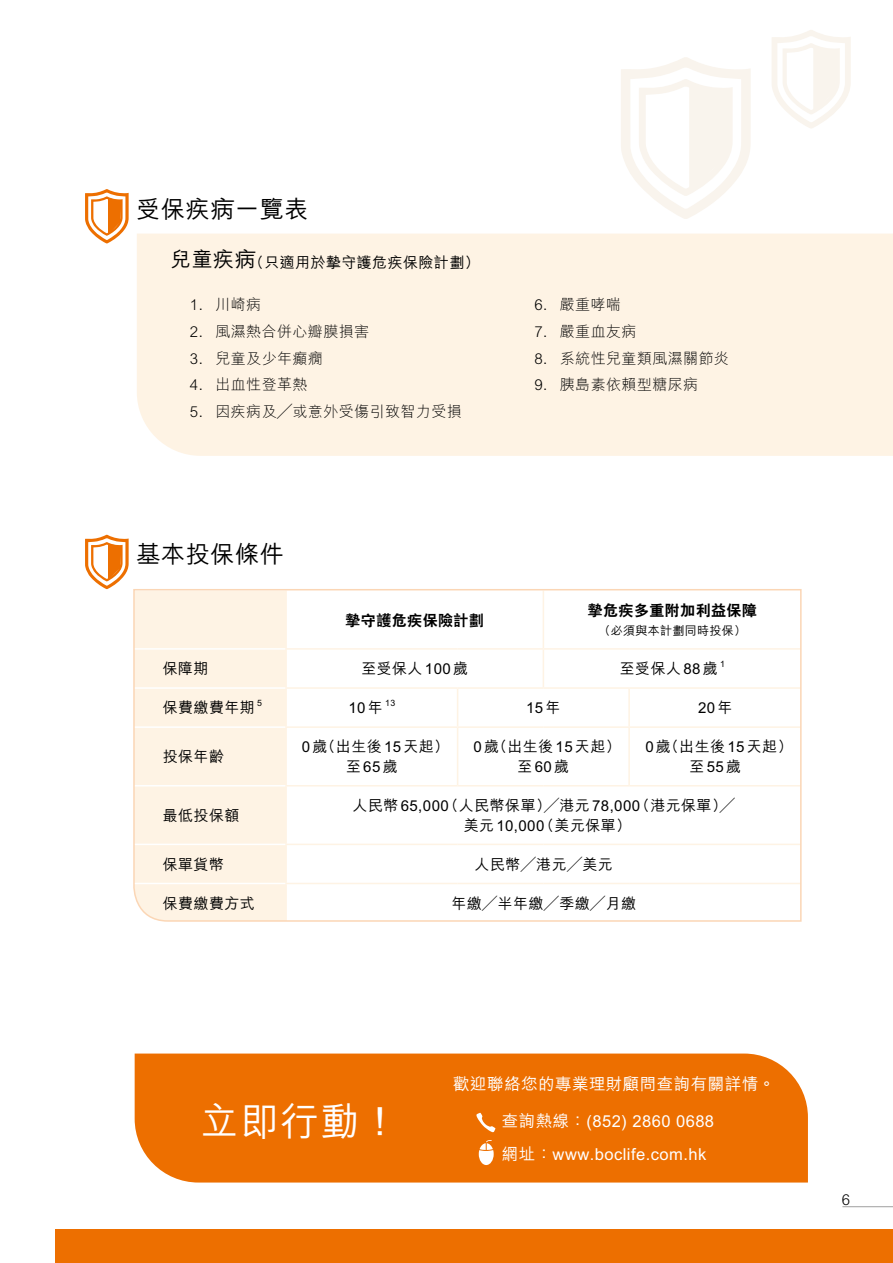
<style>
.page{position:relative;width:893px;height:1263px;background:#fff}
.page>*{position:absolute;margin:0;border:0;box-sizing:border-box;transform-origin:0 0}
.t1{font:500 39px "M Hei HK";color:#fff}
.t2{font:500 24px "M Hei HK";letter-spacing:.03em;color:#000}
.t3{font:500 21px "M Hei HK";color:#000}
.t4{font:500 16.5px/32.7px "M Hei HK";letter-spacing:.03em;color:#fff}
.t5{font:500 15px/19.5px "M Hei HK";letter-spacing:.03em;color:#000;text-align:center}
.t6{font:300 15px "M Hei HK";letter-spacing:.03em;color:#000}
.t7{font:800 15px "C Hei 2 HK";letter-spacing:.03em;color:#000}
.t8{font:500 12px "M Hei HK";letter-spacing:.03em;color:#000}
.t9{font:500 8.7px "M Hei HK";color:#000}
</style>
<div class="page">
<div style="left:137px;top:234px;width:756px;height:222px;background:#fef3e4"></div>
<div style="left:135px;top:1053px;width:673px;height:129px;background:#ed6f00"></div>
<svg style="left:621px;top:57px;width:130px;height:162px"></svg>
<svg style="left:772px;top:30px;width:79px;height:98px"></svg>
<div style="left:55px;top:1229px;width:838px;height:34px;background:#ed6f00"></div>
<hr style="left:842px;top:1206px;width:51px;height:1px;background:#9fa0a0">
<svg style="left:479px;top:1140px;width:15px;height:25px"></svg>
<svg style="left:476px;top:1112px;width:20px;height:21px"></svg>
<svg style="left:85px;top:189px;width:44px;height:55px"></svg>
<svg style="left:85px;top:535px;width:44px;height:54px"></svg>
<svg style="left:133px;top:589px;width:669px;height:333px"></svg>
<h2 class="t2" style="left:137px;top:191px;width:174px">受保疾病一覽表</h2>
<h3 class="t3" style="left:170px;top:244px;width:87px">兒童疾病</h3>
<p class="t6" style="left:215px;top:294px;width:47px">川崎病</p>
<p class="t5" style="left:249px;top:251px;width:232px">（只適用於摯守護危疾保險計劃(</p>
<p class="t6" style="left:190px;top:294px;width:14px">1.</p>
<p class="t6" style="left:190px;top:321px;width:14px">2.</p>
<p class="t6" style="left:215px;top:321px;width:155px">風濕熱合併心瓣膜損害</p>
<p class="t6" style="left:190px;top:348px;width:14px">3.</p>
<p class="t6" style="left:215px;top:348px;width:109px">兒童及少年癲癇</p>
<p class="t6" style="left:190px;top:374px;width:14px">4.</p>
<p class="t6" style="left:215px;top:374px;width:94px">出血性登革熱</p>
<p class="t6" style="left:190px;top:401px;width:14px">5.</p>
<p class="t6" style="left:215px;top:401px;width:248px">因疾病及╱或意外受傷引致智力受損</p>
<p class="t6" style="left:534px;top:294px;width:14px">6.</p>
<p class="t6" style="left:560px;top:294px;width:63px">嚴重哮喘</p>
<p class="t6" style="left:534px;top:321px;width:14px">7.</p>
<p class="t6" style="left:560px;top:321px;width:78px">嚴重血友病</p>
<p class="t6" style="left:534px;top:348px;width:14px">8.</p>
<p class="t6" style="left:560px;top:348px;width:171px">系統性兒童類風濕關節炎</p>
<p class="t6" style="left:534px;top:374px;width:14px">9.</p>
<p class="t6" style="left:560px;top:374px;width:140px">胰島素依賴型糖尿病</p>
<h2 class="t2" style="left:137px;top:537px;width:149px">基本投保條件</h2>
<p class="t5" style="left:163px;top:658px;width:47px">保障期</p>
<p class="t7" style="left:346px;top:610px;width:140px">摯守護危疾保險計劃</p>
<p class="t5" style="left:361px;top:658px;width:108px">至受保人 100歲</p>
<p class="t7" style="left:588px;top:600px;width:171px">摯危疾多重附加利益保障</p>
<p class="t8" style="left:598px;top:622px;width:149px">（必須與本計劃同時投保(</p>
<p class="t9" style="left:720px;top:657px;width:6px">1</p>
<p class="t5" style="left:620px;top:658px;width:99px">至受保人 88歲</p>
<p class="t9" style="left:257px;top:696px;width:6px">5</p>
<p class="t5" style="left:163px;top:697px;width:94px">保費繳費年期</p>
<p class="t9" style="left:385px;top:696px;width:11px">13</p>
<p class="t5" style="left:349px;top:697px;width:36px">10年</p>
<p class="t5" style="left:526px;top:697px;width:36px">15年</p>
<p class="t5" style="left:698px;top:697px;width:36px">20年</p>
<p class="t5" style="left:163px;top:746px;width:63px">投保年齡</p>
<p class="t5" style="left:163px;top:804px;width:78px">最低投保額</p>
<p class="t5" style="left:163px;top:853px;width:63px">保單貨幣</p>
<p class="t5" style="left:163px;top:892px;width:94px">保費繳費方式</p>
<p class="t5" style="left:302px;top:736px;width:149px">0 （歲出生後15 天起(</p>
<p class="t5" style="left:473px;top:736px;width:149px">0 （歲出生後15 天起(至60歲</p>
<p class="t5" style="left:645px;top:736px;width:149px">0 （歲出生後15 天起(至55歲</p>
<p class="t5" style="left:635px;top:795px;width:102px">（港元保單 ╱(</p>
<p class="t5" style="left:346px;top:755px;width:53px">至65歲</p>
<p class="t5" style="left:444px;top:795px;width:198px">（人民幣保單）╱港元78,000</p>
<p class="t5" style="left:353px;top:795px;width:98px">人民幣 65,000</p>
<p class="t5" style="left:464px;top:814px;width:82px">美元10,000</p>
<p class="t5" style="left:475px;top:853px;width:140px">人民幣╱港元╱美元</p>
<p class="t5" style="left:539px;top:814px;width:94px">（美元保單(</p>
<p class="t5" style="left:451px;top:892px;width:186px">年繳╱半年繳╱季繳╱月繳</p>
<h1 class="t1" style="left:200px;top:1093px;width:201px">立即行動!</h1>
<p class="t4" style="left:453px;top:1066px;width:323px">歡迎聯絡您的專業理財顧問查詢有關詳情。</p>
<p class="t4" style="left:502px;top:1103px;width:214px">查詢熱線：)852( 2860 0688網址：www.boclife.com.hk</p>
<p class="t6" style="left:842px;top:1189px;width:10px">6</p>
</div>
